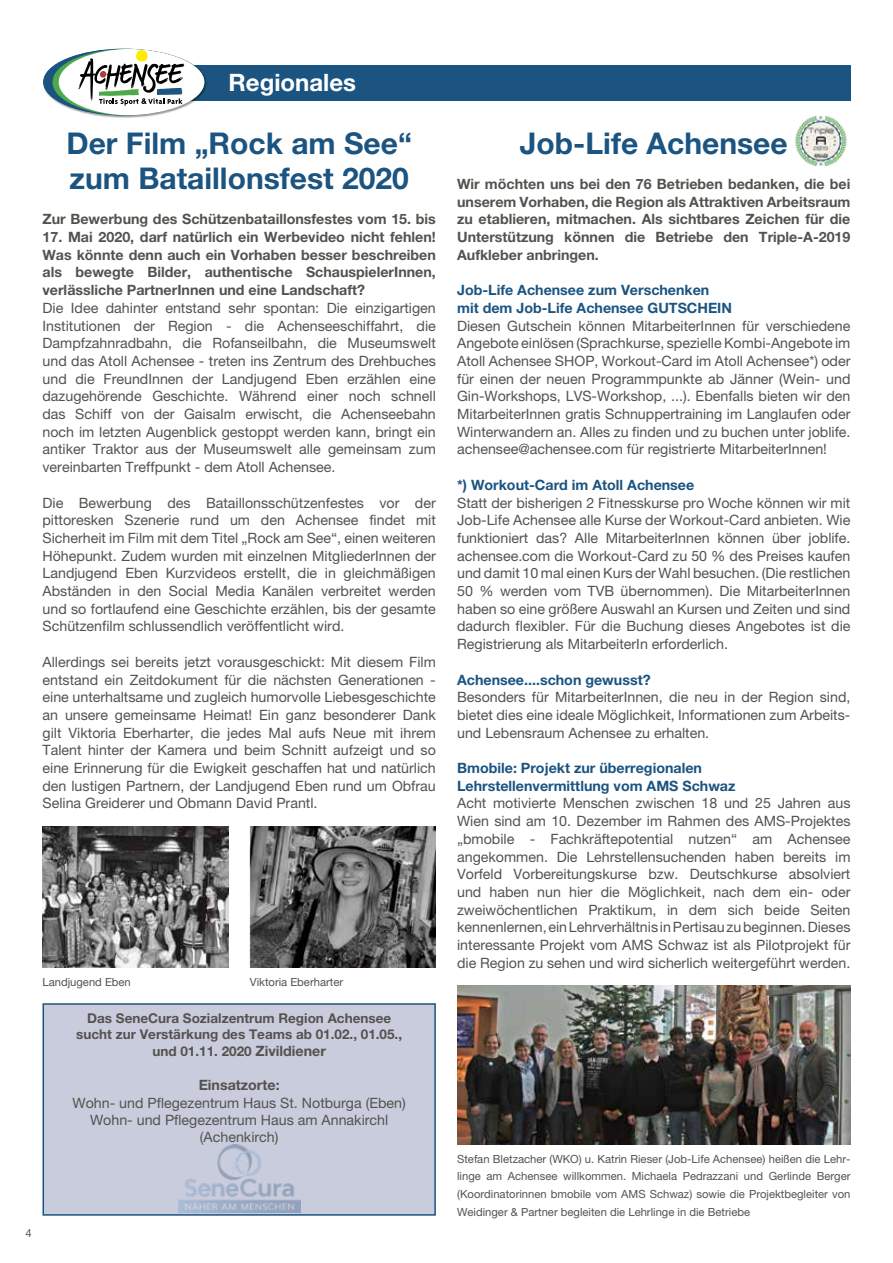
<style>
.page{position:relative;width:893px;height:1263px;background:#fff}
.page>*{position:absolute;margin:0;border:0;box-sizing:border-box;transform-origin:0 0}
.t1{font:700 30px/35.4px "Helvetica Neue LT Pro";color:#1b5481}
.t2{font:700 24px "Helvetica Neue LT Pro";color:#fff}
.t3{font:14.25px/17.7px "Helvetica Neue LT Pro";color:#55524e;text-align:justify}
.t4{font:700 14.25px/17.7px "Helvetica Neue LT Pro";color:#55524e;text-align:justify}
.t5{font:700 14.25px/17.7px "Helvetica Neue LT Pro";color:#1b5481}
.t6{font:700 13.5px/16.6px "Helvetica Neue LT Pro";color:#55524e;text-align:center}
.t7{font:11.25px/17.7px "Helvetica Neue LT Pro";color:#55524e;text-align:justify}
.s1{font-size:14.25px}
</style>
<div class="page">
<div style="left:64px;top:65px;width:786px;height:35px;background:#1b5481"></div>
<img style="left:93px;top:48px;width:115px;height:70px">
<svg style="left:43px;top:49px;width:161px;height:66px"></svg>
<div style="left:43px;top:1004px;width:392px;height:211px;background:#c8ccdd"></div>
<div style="left:43px;top:1003px;width:393px;height:213px;border:2px solid #1b5481"></div>
<img style="left:43px;top:826px;width:186px;height:142px">
<img style="left:250px;top:826px;width:186px;height:142px">
<img style="left:795px;top:115px;width:52px;height:51px">
<img style="left:178px;top:1145px;width:122px;height:67px">
<img style="left:457px;top:985px;width:393px;height:160px">
<h2 class="t2" style="left:229px;top:68px;width:129px">Regionales</h2>
<p class="t7" style="left:26px;top:1224px;width:8px">4</p>
<h1 class="t1" style="left:66px;top:124px;width:347px">Der Film „Rock am See“ zum Bataillonsfest 2020</h1>
<h1 class="t1" style="left:520px;top:124px;width:269px">Job-Life Achensee</h1>
<p class="t4" style="left:457px;top:175px;width:395px">Wir möchten uns bei den 76 Betrieben bedanken, die bei unserem Vorhaben, die Region als Attraktiven Arbeitsraum zu etablieren, mitmachen. Als sichtbares Zeichen für die Unterstützung können die Betriebe den Triple-A-2019<br>Aufkleber anbringen.</p>
<p class="t5" style="left:457px;top:281px;width:276px">Job-Life Achensee zum Verschenken mit dem Job-Life Achensee GUTSCHEIN</p>
<p class="t3" style="left:457px;top:316px;width:395px">Diesen Gutschein können MitarbeiterInnen für verschiedene Angebote einlösen (Sprachkurse, spezielle Kombi-Angebote im Atoll Achensee SHOP, Workout-Card im Atoll Achensee*) oder für einen der neuen Programmpunkte ab Jänner (Wein- und Gin-Workshops, LVS-Workshop, ...). Ebenfalls bieten wir den MitarbeiterInnen gratis Schnuppertraining im Langlaufen oder Winterwandern an. Alles zu finden und zu buchen unter joblife. achensee@achensee.com für registrierte MitarbeiterInnen!</p>
<p class="t5" style="left:457px;top:476px;width:239px">*) Workout-Card im Atoll Achensee</p>
<p class="t3" style="left:457px;top:493px;width:395px">Statt der bisherigen 2 Fitnesskurse pro Woche können wir mit Job-Life Achensee alle Kurse der Workout-Card anbieten. Wie funktioniert das? Alle MitarbeiterInnen können über joblife. achensee.com die Workout-Card zu 50 % des Preises kaufen und damit 10 mal einen Kurs der Wahl besuchen. (Die restlichen 50 % werden vom TVB übernommen). Die MitarbeiterInnen haben so eine größere Auswahl an Kursen und Zeiten und sind dadurch flexibler. Für die Buchung dieses Angebotes ist die Registrierung als MitarbeiterIn erforderlich.</p>
<p class="t5" style="left:457px;top:670px;width:195px">Achensee....schon gewusst?</p>
<p class="t3" style="left:457px;top:688px;width:395px">Besonders für MitarbeiterInnen, die neu in der Region sind, bietet dies eine ideale Möglichkeit, Informationen zum Arbeits&shy;und Lebensraum Achensee zu erhalten.</p>
<p class="t5" style="left:457px;top:759px;width:280px">Bmobile: Projekt zur überregionalen<br>Lehrstellenvermittlung vom AMS Schwaz</p>
<p class="t3" style="left:457px;top:794px;width:395px">Acht motivierte Menschen zwischen 18 und 25 Jahren aus Wien sind am 10. Dezember im Rahmen des AMS-Projektes „bmobile - Fachkräftepotential nutzen“ am Achensee angekommen. Die Lehrstellensuchenden haben bereits im Vorfeld Vorbereitungskurse bzw. Deutschkurse absolviert und haben nun hier die Möglichkeit, nach dem ein- oder zweiwöchentlichen Praktikum, in dem sich beide Seiten kennenlernen, ein Lehrverhältnis in Pertisau zu beginnen. Dieses interessante Projekt vom AMS Schwaz ist als Pilotprojekt für die Region zu sehen und wird sicherlich weitergeführt werden.</p>
<p class="t4" style="left:43px;top:210px;width:395px">Zur Bewerbung des Schützenbataillonsfestes vom 15. bis</p>
<p class="t4" style="left:43px;top:228px;width:395px">17. Mai 2020, darf natürlich ein Werbevideo nicht fehlen!<br>Was könnte denn auch ein Vorhaben besser beschreiben als bewegte Bilder, authentische SchauspielerInnen, verlässliche PartnerInnen und eine Landschaft?</p>
<p class="t3" style="left:43px;top:299px;width:395px">Die Idee dahinter entstand sehr spontan: Die einzigartigen Institutionen der Region - die Achenseeschiffahrt, die Dampfzahnradbahn, die Rofanseilbahn, die Museumswelt und das Atoll Achensee - treten ins Zentrum des Drehbuches und die FreundInnen der Landjugend Eben erzählen eine dazugehörende Geschichte. Während einer noch schnell das Schiff von der Gaisalm erwischt, die Achenseebahn noch im letzten Augenblick gestoppt werden kann, bringt ein antiker Traktor aus der Museumswelt alle gemeinsam zum vereinbarten Treffpunkt - dem Atoll Achensee.</p>
<p class="t3" style="left:43px;top:493px;width:395px">Die Bewerbung des Bataillonsschützenfestes vor der pittoresken Szenerie rund um den Achensee findet mit Sicherheit im Film mit dem Titel „Rock am See“, einen weiteren Höhepunkt. Zudem wurden mit einzelnen MitgliederInnen der Landjugend Eben Kurzvideos erstellt, die in gleichmäßigen Abständen in den Social Media Kanälen verbreitet werden und so fortlaufend eine Geschichte erzählen, bis der gesamte Schützenfilm schlussendlich veröffentlicht wird.</p>
<p class="t3" style="left:43px;top:653px;width:395px">Allerdings sei bereits jetzt vorausgeschickt: Mit diesem Film entstand ein Zeitdokument für die nächsten Generationen - eine unterhaltsame und zugleich humorvolle Liebesgeschichte an unsere gemeinsame Heimat! Ein ganz besonderer Dank gilt Viktoria Eberharter, die jedes Mal aufs Neue mit ihrem Talent hinter der Kamera und beim Schnitt aufzeigt und so eine Erinnerung für die Ewigkeit geschaffen hat und natürlich den lustigen Partnern, der Landjugend Eben rund um Obfrau Selina Greiderer und Obmann David Prantl.</p>
<p class="t7" style="left:43px;top:972px;width:90px">Landjugend Eben</p>
<p class="t7" style="left:250px;top:972px;width:95px">Viktoria Eberharter</p>
<p class="t6" style="left:76px;top:1009px;width:327px">Das SeneCura Sozialzentrum Region Achensee sucht zur Verstärkung des Teams ab 01.02., 01.05., und 01.11. 2020 <span class="s1">Zivildiener</span></p>
<p class="t4" style="left:199px;top:1076px;width:83px">Einsatzorte:</p>
<p class="t3" style="left:72px;top:1094px;width:335px;line-height:17.1px;text-align:center">Wohn- und Pflegezentrum Haus St. Notburga (Eben)<br>Wohn- und Pflegezentrum Haus am Annakirchl (Achenkirch)</p>
<p class="t7" style="left:457px;top:1149px;width:395px">Stefan Bletzacher (WKO) u. Katrin Rieser (Job-Life Achensee) heißen die Lehr&shy;linge am Achensee willkommen. Michaela Pedrazzani und Gerlinde Berger (Koordinatorinnen bmobile vom AMS Schwaz) sowie die Projektbegleiter von Weidinger &amp; Partner begleiten die Lehrlinge in die Betriebe</p>
</div>
